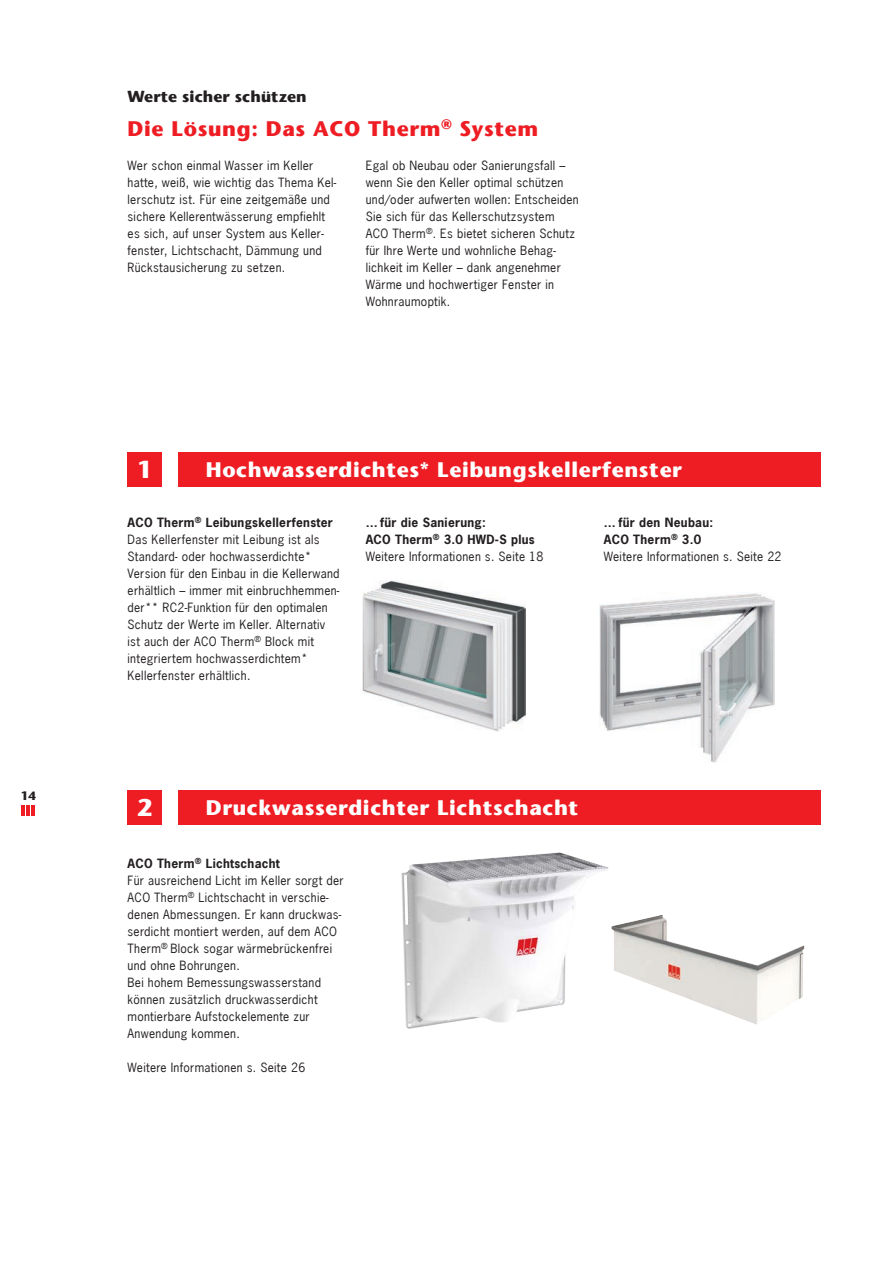
<style>
.page{position:relative;width:893px;height:1263px;background:#fff}
.page>*{position:absolute;margin:0;border:0;box-sizing:border-box;transform-origin:0 0}
.t1{font:700 24px "Stone Sans";color:#fff}
.t2{font:700 21px "Stone Sans";letter-spacing:.03em;color:#fff}
.Überschrift_rot_14pt{font:700 21px "Stone Sans";letter-spacing:.03em;color:#ee1d23}
.Rubrik{font:700 15.75px "Stone Sans";letter-spacing:.005em;color:#231f20}
.Fließtext{font:12px/17px "News Gothic";letter-spacing:.025em;color:#231f20}
.kleine_Head{font:12px/17px "News Gothic";letter-spacing:.025em;color:#231f20}
.Zwischenüberschrift{font:700 12px "News Gothic";letter-spacing:.025em;color:#231f20}
.kleine_Head-2{font:700 12px "News Gothic";letter-spacing:.025em;color:#231f20}
.Pagina{font:700 12px "Stone Sans";color:#231f20}
.s1{font-weight:700}
</style>
<div class="page">
<hr style="left:21px;top:806px;width:4px;height:10px;background:#ee1d23">
<hr style="left:26px;top:806px;width:4px;height:10px;background:#ee1d23">
<hr style="left:31px;top:806px;width:4px;height:10px;background:#ee1d23">
<div style="left:128px;top:452px;width:34px;height:34px;background:#ee1d23"></div>
<div style="left:179px;top:452px;width:642px;height:34px;background:#ee1d23"></div>
<img style="left:599px;top:593px;width:175px;height:170px">
<div style="left:128px;top:790px;width:34px;height:34px;background:#ee1d23"></div>
<div style="left:179px;top:790px;width:642px;height:34px;background:#ee1d23"></div>
<img style="left:401px;top:852px;width:208px;height:177px">
<div style="left:598px;top:904px;width:227px;height:128px;background:#fff"></div>
<img style="left:611px;top:915px;width:193px;height:110px">
<img style="left:362px;top:580px;width:164px;height:151px">
<p class="Pagina" style="left:21px;top:788px;width:17px">14</p>
<p class="Rubrik" style="left:128px;top:87px;width:181px">Werte sicher schützen</p>
<p class="Überschrift_rot_14pt" style="left:128px;top:116px;width:412px">Die Lösung: Das ACO Therm<sup>®</sup> System</p>
<p class="Fließtext" style="left:128px;top:157px;width:210px">Wer schon einmal Wasser im Keller hatte, weiß, wie wichtig das Thema Kel&shy;lerschutz ist. Für eine zeitgemäße und sichere Kellerentwässerung empfiehlt es sich, auf unser System aus Keller&shy;fenster, Lichtschacht, Dämmung und Rückstausicherung zu setzen.</p>
<p class="Fließtext" style="left:366px;top:157px;width:215px">Egal ob Neubau oder Sanierungsfall – wenn Sie den Keller optimal schützen und/oder aufwerten wollen: Entscheiden Sie sich für das Kellerschutzsystem ACO Therm<sup>®</sup>. Es bietet sicheren Schutz für Ihre Werte und wohnliche Behag&shy;lichkeit im Keller – dank angenehmer Wärme und hochwertiger Fenster in Wohnraumoptik.</p>
<p class="t1" style="left:137px;top:456px;width:17px">1</p>
<p class="Zwischenüberschrift" style="left:128px;top:515px;width:207px">ACO Therm<sup>®</sup> Leibungskellerfenster</p>
<p class="Fließtext" style="left:128px;top:531px;width:194px">Das Kellerfenster mit Leibung ist als<br>Standard- oder hochwasserdichte*</p>
<p class="Fließtext" style="left:128px;top:565px;width:214px">Version für den Einbau in die Kellerwand erhältlich – immer mit einbruchhemmen&shy;der** RC2-Funktion für den optimalen Schutz der Werte im Keller. Alternativ ist auch der ACO Therm<sup>®</sup> Block mit</p>
<p class="Fließtext" style="left:128px;top:650px;width:182px">integriertem hochwasserdichtem*<br>Kellerfenster erhältlich.</p>
<p class="t2" style="left:206px;top:457px;width:478px">Hochwasserdichtes* Leibungskellerfenster</p>
<p class="kleine_Head-2" style="left:366px;top:515px;width:122px">… für die Sanierung:</p>
<p class="kleine_Head" style="left:366px;top:531px;width:179px"><span class="s1">ACO Therm</span><sup>®</sup> <span class="s1">3.0 HWD-S plus<br></span>Weitere Informationen s. Seite 18</p>
<p class="kleine_Head-2" style="left:604px;top:515px;width:111px">… für den Neubau:</p>
<p class="kleine_Head" style="left:604px;top:531px;width:179px"><span class="s1">ACO Therm</span><sup>®</sup> <span class="s1">3.0<br></span>Weitere Informationen s. Seite 22</p>
<p class="t1" style="left:137px;top:794px;width:17px">2</p>
<p class="t2" style="left:206px;top:795px;width:374px">Druckwasserdichter Lichtschacht</p>
<p class="Zwischenüberschrift" style="left:128px;top:855px;width:154px">ACO Therm<sup>®</sup> Lichtschacht</p>
<p class="Fließtext" style="left:128px;top:871px;width:218px">Für ausreichend Licht im Keller sorgt der ACO Therm<sup>®</sup> Lichtschacht in verschie&shy;denen Abmessungen. Er kann druckwas&shy;serdicht montiert werden, auf dem ACO Therm<sup>®</sup> Block sogar wärmebrückenfrei</p>
<p class="Fließtext" style="left:128px;top:956px;width:114px">und ohne Bohrungen.</p>
<p class="Fließtext" style="left:128px;top:973px;width:195px">Bei hohem Bemessungswasserstand können zusätzlich druckwasserdicht montierbare Aufstockelemente zur<br>Anwendung kommen.</p>
<p class="Fließtext" style="left:128px;top:1058px;width:179px">Weitere Informationen s. Seite 26</p>
</div>
